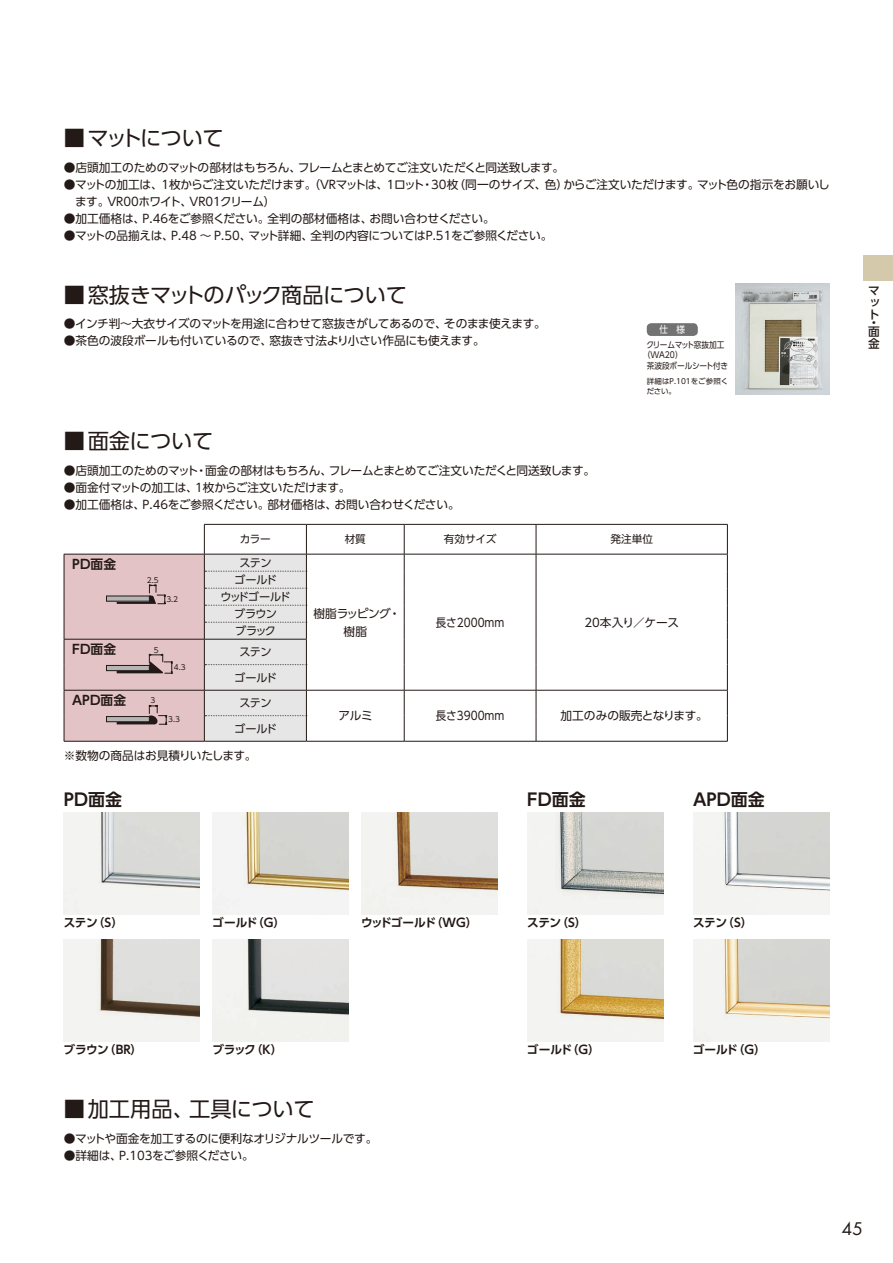
<style>
.page{position:relative;width:893px;height:1263px;background:#fff}
.page>*{position:absolute;margin:0;border:0;box-sizing:border-box;transform-origin:0 0}
.t1{font:21.3px "UD Shin Go Pro";letter-spacing:-.025em;color:#231916}
.t2{font:21.3px "UD Shin Go Pro";letter-spacing:-.005em;color:#231916}
.t3{font:21.3px "UD Shin Go Pro";letter-spacing:-.07em;color:#231916}
.t4{font:700 16.95px "UD Shin Go Pro De";color:#231916}
.t5{font:16.95px "Futura";color:#231916}
.t6{font:700 12.75px "UD Shin Go Pro De";color:#231916}
.t7{font:11.7px/17px "UD Shin Go Pro";letter-spacing:-.015em;color:#231916}
.t8{font:700 11.7px "UD Shin Go Pro De";letter-spacing:-.035em;color:#231916}
.t9{font:11.7px "UD Shin Go Pro";letter-spacing:-.015em;color:#231916;scale:.9 1}
.t10{font:700 11.7px "UD Shin Go Pro De";letter-spacing:-.085em;color:#231916}
.t11{font:11.7px/18px "UD Shin Go Pro";letter-spacing:-.035em;color:#231916;text-align:center}
.t12{font:500 11.7px/11.7px "UD Shin Go Pro";color:#231916;text-align:justify}
.t13{font:11.1px/17px "UD Shin Go Pro";letter-spacing:-.06em;color:#231916;text-align:center}
.t14{font:10.65px "UD Shin Go Pro";letter-spacing:-.005em;color:#231916}
.t15{font:9.6px "UD Shin Go Pro";color:#fff;scale:.9 1}
.t16{font:8.55px "UD Shin Go Pro";letter-spacing:-.025em;color:#231916;scale:.9 1}
.t17{font:8.55px "UD Shin Go Pro";letter-spacing:-.055em;color:#231916;scale:.9 1}
.t18{font:7.5px/9.6px "UD Shin Go Pro";letter-spacing:-.005em;color:#231916}
</style>
<div class="page">
<img style="left:736px;top:284px;width:93px;height:110px">
<img style="left:693px;top:812px;width:136px;height:102px">
<img style="left:693px;top:940px;width:136px;height:102px">
<img style="left:361px;top:812px;width:136px;height:102px">
<img style="left:527px;top:812px;width:136px;height:102px">
<img style="left:64px;top:812px;width:136px;height:102px">
<img style="left:64px;top:940px;width:136px;height:102px">
<img style="left:213px;top:940px;width:136px;height:102px">
<img style="left:527px;top:940px;width:136px;height:102px">
<img style="left:213px;top:812px;width:136px;height:102px">
<div style="left:647px;top:323px;width:51px;height:13px;background:#727272;border-radius:4px"></div>
<div style="left:863px;top:255px;width:30px;height:26px;background:#d4c9ab"></div>
<hr style="left:204px;top:524px;width:102px;height:1px;background:#231916">
<hr style="left:306px;top:524px;width:98px;height:1px;background:#231916">
<hr style="left:404px;top:524px;width:132px;height:1px;background:#231916">
<hr style="left:536px;top:524px;width:192px;height:1px;background:#231916">
<hr style="left:306px;top:554px;width:98px;height:1px;background:#231916">
<hr style="left:404px;top:554px;width:132px;height:1px;background:#231916">
<hr style="left:536px;top:554px;width:192px;height:1px;background:#231916">
<hr style="left:306px;top:690px;width:98px;height:1px;background:#231916">
<hr style="left:404px;top:690px;width:132px;height:1px;background:#231916">
<hr style="left:536px;top:690px;width:192px;height:1px;background:#231916">
<svg style="left:404px;top:525px;width:1px;height:216px"></svg>
<svg style="left:536px;top:525px;width:1px;height:216px"></svg>
<svg style="left:727px;top:525px;width:1px;height:216px"></svg>
<hr style="left:64px;top:741px;width:140px;height:1px;background:#231916">
<hr style="left:204px;top:741px;width:102px;height:1px;background:#231916">
<hr style="left:306px;top:741px;width:98px;height:1px;background:#231916">
<hr style="left:404px;top:741px;width:132px;height:1px;background:#231916">
<hr style="left:536px;top:741px;width:192px;height:1px;background:#231916">
<svg style="left:64px;top:525px;width:243px;height:216px;background:#dfcfd1"></svg>
<div style="left:106px;top:716px;width:43px;height:6px;background:#b5b5b6"></div>
<div style="left:106px;top:716px;width:44px;height:6px;border:1px solid #231916"></div>
<h1 class="t3" style="left:64px;top:121px;width:162px">■マットについて</h1>
<p class="t7" style="left:64px;top:159px;width:502px">●店頭加工のためのマットの部材はもちろん、フレームとまとめてご注文いただくと同送致します。</p>
<p class="t7" style="left:75px;top:176px;width:756px;text-indent:-11px">●マットの加工は、1枚からご注文いただけます。（VRマットは、1ロット・30枚（同一のサイズ、色）からご注文いただけます。マット色の指示をお願いします。VR00ホワイト、VR01クリーム）</p>
<p class="t7" style="left:64px;top:210px;width:433px">●加工価格は、P.46をご参照ください。全判の部材価格は、お問い合わせください。</p>
<p class="t7" style="left:64px;top:227px;width:490px">●マットの品揃えは、P.48 〜 P.50、マット詳細、全判の内容についてはP.51をご参照ください。</p>
<h1 class="t1" style="left:64px;top:277px;width:345px">■ 窓抜きマットのパック商品について</h1>
<p class="t7" style="left:64px;top:315px;width:484px">●インチ判〜大衣サイズのマットを用途に合わせて窓抜きがしてあるので、そのまま使えます。</p>
<p class="t7" style="left:64px;top:332px;width:422px">●茶色の波段ボールも付いているので、窓抜き寸法より小さい作品にも使えます。</p>
<h1 class="t1" style="left:64px;top:424px;width:151px">■面金について</h1>
<p class="t7" style="left:64px;top:462px;width:533px">●店頭加工のためのマット・面金の部材はもちろん、フレームとまとめてご注文いただくと同送致します。</p>
<p class="t7" style="left:64px;top:479px;width:288px">●面金付マットの加工は、1枚からご注文いただけます。</p>
<p class="t7" style="left:64px;top:496px;width:397px">●加工価格は、P.46をご参照ください。部材価格は、お問い合わせください。</p>
<p class="t15" style="left:659px;top:322px;width:30px">仕　様</p>
<p class="t17" style="left:646px;top:337px;width:88px">クリームマット窓抜加工</p>
<p class="t16" style="left:643px;top:348px;width:46px">（WA20）</p>
<p class="t16" style="left:647px;top:359px;width:92px">茶波段ボールシート付き</p>
<p class="t18" style="left:647px;top:376px;width:83px">詳細はP.101をご参照ください。</p>
<p class="t6" style="left:72px;top:554px;width:45px">PD面金</p>
<p class="t6" style="left:72px;top:639px;width:45px">FD面金</p>
<p class="t6" style="left:72px;top:690px;width:55px">APD面金</p>
<p class="t18" style="left:147px;top:575px;width:13px">2.5</p>
<p class="t18" style="left:166px;top:594px;width:13px">3.2</p>
<p class="t18" style="left:154px;top:645px;width:6px">5</p>
<p class="t18" style="left:174px;top:662px;width:13px">4.3</p>
<p class="t18" style="left:151px;top:695px;width:6px">3</p>
<p class="t18" style="left:168px;top:715px;width:13px">3.3</p>
<p class="t14" style="left:240px;top:531px;width:32px">カラー</p>
<p class="t14" style="left:345px;top:531px;width:23px">材質</p>
<p class="t14" style="left:444px;top:531px;width:54px">有効サイズ</p>
<p class="t14" style="left:610px;top:531px;width:44px">発注単位</p>
<p class="t13" style="left:239px;top:554px;width:34px">ステン</p>
<p class="t11" style="left:314px;top:604px;width:88px">樹脂ラッピング・樹脂</p>
<p class="t9" style="left:436px;top:613px;width:78px">長さ2000mm</p>
<p class="t7" style="left:584px;top:613px;width:96px">20本入り／ケース</p>
<p class="t13" style="left:220px;top:571px;width:72px">ゴールド<br>ウッドゴールドブラウン<br>ブラック</p>
<p class="t13" style="left:239px;top:643px;width:34px">ステン</p>
<p class="t13" style="left:234px;top:669px;width:44px">ゴールド</p>
<p class="t13" style="left:239px;top:694px;width:34px">ステン</p>
<p class="t13" style="left:234px;top:720px;width:44px">ゴールド</p>
<p class="t7" style="left:338px;top:707px;width:36px">アルミ</p>
<p class="t9" style="left:436px;top:706px;width:78px">長さ3900mm</p>
<p class="t7" style="left:561px;top:707px;width:149px">加工のみの販売となります。</p>
<p class="t7" style="left:64px;top:746px;width:194px">※数物の商品はお見積りいたします。</p>
<h2 class="t4" style="left:64px;top:786px;width:60px">PD面金</h2>
<h2 class="t4" style="left:527px;top:786px;width:60px">FD面金</h2>
<h2 class="t4" style="left:693px;top:786px;width:73px">APD面金</h2>
<p class="t12" style="left:868px;top:285px;width:13px">マット</p>
<p class="t12" style="left:868px;top:318px;width:13px;line-height:8.7px">・面</p>
<p class="t12" style="left:868px;top:337px;width:13px">金</p>
<p class="t8" style="left:64px;top:913px;width:61px">ステン（S）</p>
<p class="t8" style="left:212px;top:913px;width:74px">ゴールド（G）</p>
<p class="t10" style="left:361px;top:913px;width:118px">ウッドゴールド（WG）</p>
<p class="t8" style="left:527px;top:913px;width:61px">ステン（S）</p>
<p class="t8" style="left:693px;top:913px;width:61px">ステン（S）</p>
<p class="t8" style="left:64px;top:1040px;width:80px">ブラウン（BR）</p>
<p class="t8" style="left:212px;top:1040px;width:72px">ブラック（K）</p>
<h1 class="t2" style="left:64px;top:1091px;width:252px">■加工用品、工具について</h1>
<p class="t7" style="left:64px;top:1129px;width:315px">●マットや面金を加工するのに便利なオリジナルツールです。</p>
<p class="t7" style="left:64px;top:1146px;width:192px">●詳細は、P.103をご参照ください。</p>
<p class="t8" style="left:527px;top:1040px;width:74px">ゴールド（G）</p>
<p class="t8" style="left:693px;top:1040px;width:74px">ゴールド（G）</p>
<h2 class="t5" style="left:842px;top:1217px;width:22px">45</h2>
</div>
